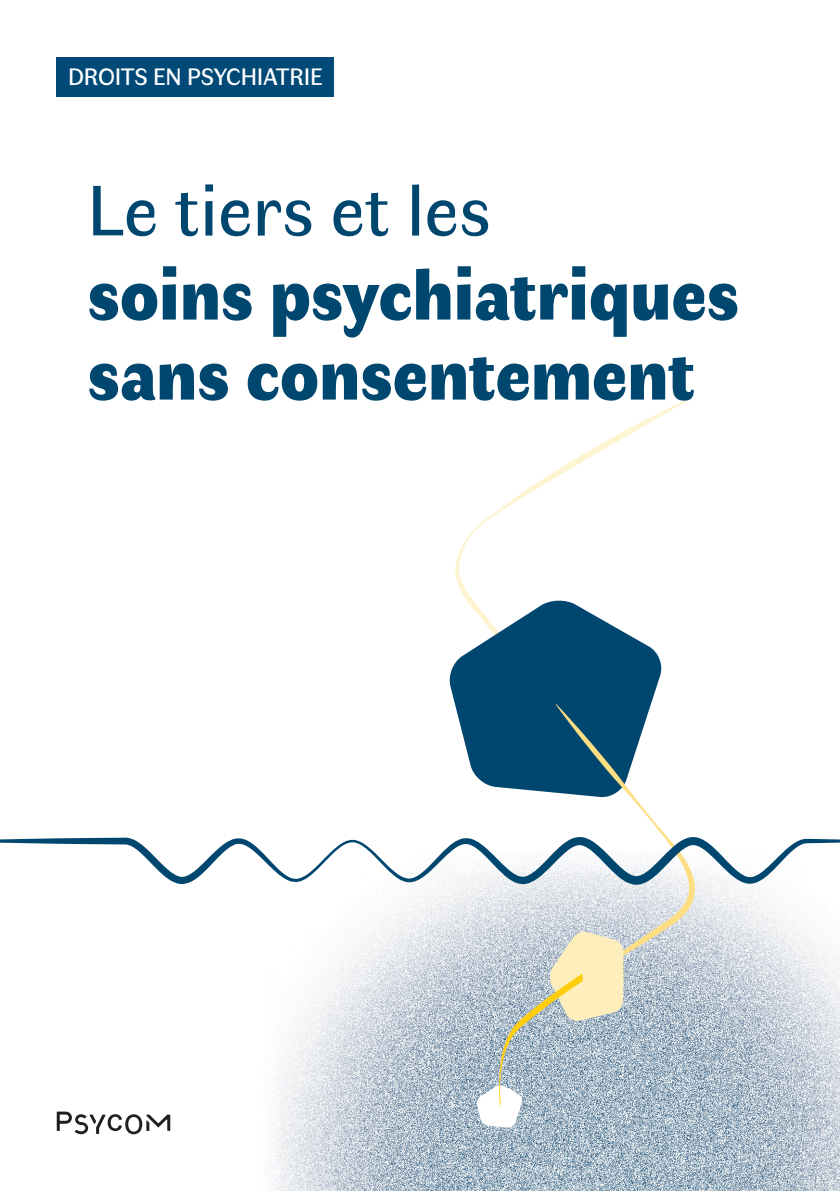
<style>
.page{position:relative;width:840px;height:1191px;background:#fff}
.page>*{position:absolute;margin:0;border:0;box-sizing:border-box;transform-origin:0 0}
.t1{font:900 72px/80px "Faune Display";color:#004770}
.t2{font:72px "Faune Text";color:#004770}
.t3{font:24px "Faune Text";letter-spacing:-.01em;color:#fff}
</style>
<div class="page">
<img style="left:279px;top:885px;width:560px;height:306px">
<svg style="left:455px;top:398px;width:236px;height:201px"></svg>
<svg style="left:449px;top:599px;width:213px;height:177px;fill:#004770"></svg>
<svg style="left:476px;top:704px;width:218px;height:423px"></svg>
<img style="left:269px;top:1057px;width:10px;height:133px">
<svg style="left:0;top:836px;width:839px;height:49px"></svg>
<div style="left:57px;top:57px;width:277px;height:39px;background:#014976"></div>
<svg style="left:57px;top:1111px;width:113px;height:23px"></svg>
<p class="t3" style="left:68px;top:61px;width:256px">DROITS EN PSYCHIATRIE</p>
<p class="t2" style="left:87px;top:164px;width:404px">Le tiers et les</p>
<p class="t1" style="left:87px;top:250px;width:652px">soins psychiatriques sans consentement</p>
</div>
